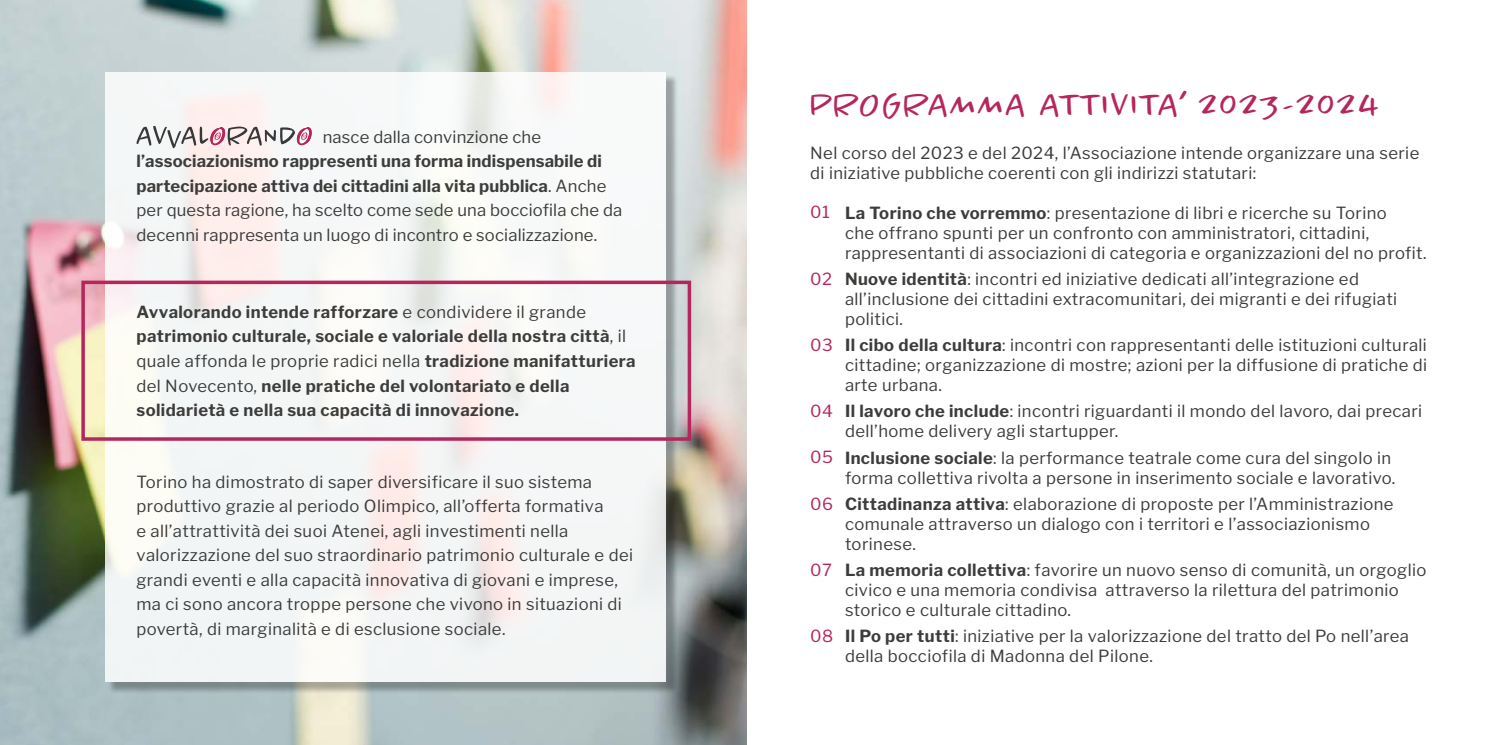
<style>
.page{position:relative;width:1489px;height:745px;background:#fff}
.page>*{position:absolute;margin:0;border:0;box-sizing:border-box;transform-origin:0 0}
.t1{font:300 36.75px "Chantal";letter-spacing:.025em;color:#b5265c}
.t2{font:16.62px/19.9px "Libre Franklin";letter-spacing:.025em;color:#3c3c3b}
.t3{font:700 16.62px/24.5px "Libre Franklin";letter-spacing:.025em;color:#3c3c3b}
.t4{font:16.62px "Libre Franklin";letter-spacing:.025em;color:#b5265c}
.s1{font-weight:700}
.s2{font-weight:400}
</style>
<div class="page">
<img style="left:0;top:0;width:747px;height:744px">
<div style="left:108px;top:74px;width:570px;height:619px;background:#000;opacity:.35"></div>
<div style="left:105px;top:72px;width:561px;height:609px;background:#f5f6f6"></div>
<svg style="left:136px;top:126px;width:176px;height:22px"></svg>
<div style="left:81px;top:280px;width:610px;height:160px;border:4px solid #b5265c"></div>
<p class="t2" style="left:323px;top:126px;width:220px">nasce dalla convinzione che</p>
<p class="t2" style="left:136px;top:149px;width:487px;line-height:24.5px"><span class="s1">l’associazionismo rappresenti una forma indispensabile di partecipazione attiva dei cittadini alla vita pubblica</span>. Anche per questa ragione, ha scelto come sede una bocciofila che da decenni rappresenta un luogo di incontro e socializzazione.</p>
<p class="t3" style="left:136px;top:299px;width:500px">Avvalorando intende rafforzare <span class="s2">e condividere il grande </span>patrimonio culturale, sociale e valoriale della nostra città<span class="s2">, il quale affonda le proprie radici nella</span> tradizione manifatturiera <span class="s2">del Novecento,</span> nelle pratiche del volontariato e della solidarietà e nella sua capacità di innovazione.</p>
<p class="t2" style="left:136px;top:469px;width:498px;line-height:24.5px">Torino ha dimostrato di saper diversificare il suo sistema produttivo grazie al periodo Olimpico, all’offerta formativa<br>e all’attrattività dei suoi Atenei, agli investimenti nella valorizzazione del suo straordinario patrimonio culturale e dei grandi eventi e alla capacità innovativa di giovani e imprese, ma ci sono ancora troppe persone che vivono in situazioni di povertà, di marginalità e di esclusione sociale.</p>
<h1 class="t1" style="left:810px;top:82px;width:571px">PROGRAMMA ATTIVITA’ 2023-2024</h1>
<p class="t2" style="left:810px;top:142px;width:610px">Nel corso del 2023 e del 2024, l’Associazione intende organizzare una serie di iniziative pubbliche coerenti con gli indirizzi statutari:</p>
<p class="t2" style="left:845px;top:202px;width:583px"><span class="s1">La Torino che vorremmo</span>: presentazione di libri e ricerche su Torino<br>che offrano spunti per un confronto con amministratori, cittadini, rappresentanti di associazioni di categoria e organizzazioni del no profit.</p>
<p class="t2" style="left:845px;top:268px;width:553px"><span class="s1">Nuove identità</span>: incontri ed iniziative dedicati all’integrazione ed all’inclusione dei cittadini extracomunitari, dei migranti e dei rifugiati politici.</p>
<p class="t2" style="left:845px;top:335px;width:583px;text-align:justify"><span class="s1">Il cibo della cultura</span>: incontri con rappresentanti delle istituzioni culturali cittadine; organizzazione di mostre; azioni per la diffusione di pratiche di arte urbana.</p>
<p class="t2" style="left:845px;top:401px;width:578px"><span class="s1">Il lavoro che include</span>: incontri riguardanti il mondo del lavoro, dai precari dell’home delivery agli startupper.</p>
<p class="t2" style="left:845px;top:447px;width:551px"><span class="s1">Inclusione sociale</span>: la performance teatrale come cura del singolo in forma collettiva rivolta a persone in inserimento sociale e lavorativo.</p>
<p class="t2" style="left:845px;top:493px;width:550px"><span class="s1">Cittadinanza attiva</span>: elaborazione di proposte per l’Amministrazione comunale attraverso un dialogo con i territori e l’associazionismo torinese.</p>
<p class="t2" style="left:845px;top:559px;width:583px"><span class="s1">La memoria collettiva</span>: favorire un nuovo senso di comunità, un orgoglio civico e una memoria condivisa attraverso la rilettura del patrimonio storico e culturale cittadino.</p>
<p class="t2" style="left:845px;top:625px;width:565px"><span class="s1">Il Po per tutti</span>: iniziative per la valorizzazione del tratto del Po nell’area della bocciofila di Madonna del Pilone.</p>
<p class="t4" style="left:810px;top:202px;width:21px">01</p>
<p class="t4" style="left:810px;top:268px;width:23px">02</p>
<p class="t4" style="left:810px;top:334px;width:24px">03</p>
<p class="t4" style="left:810px;top:401px;width:24px">04</p>
<p class="t4" style="left:810px;top:447px;width:24px">05</p>
<p class="t4" style="left:810px;top:493px;width:24px">06</p>
<p class="t4" style="left:810px;top:559px;width:23px">07</p>
<p class="t4" style="left:810px;top:625px;width:24px">08</p>
</div>
